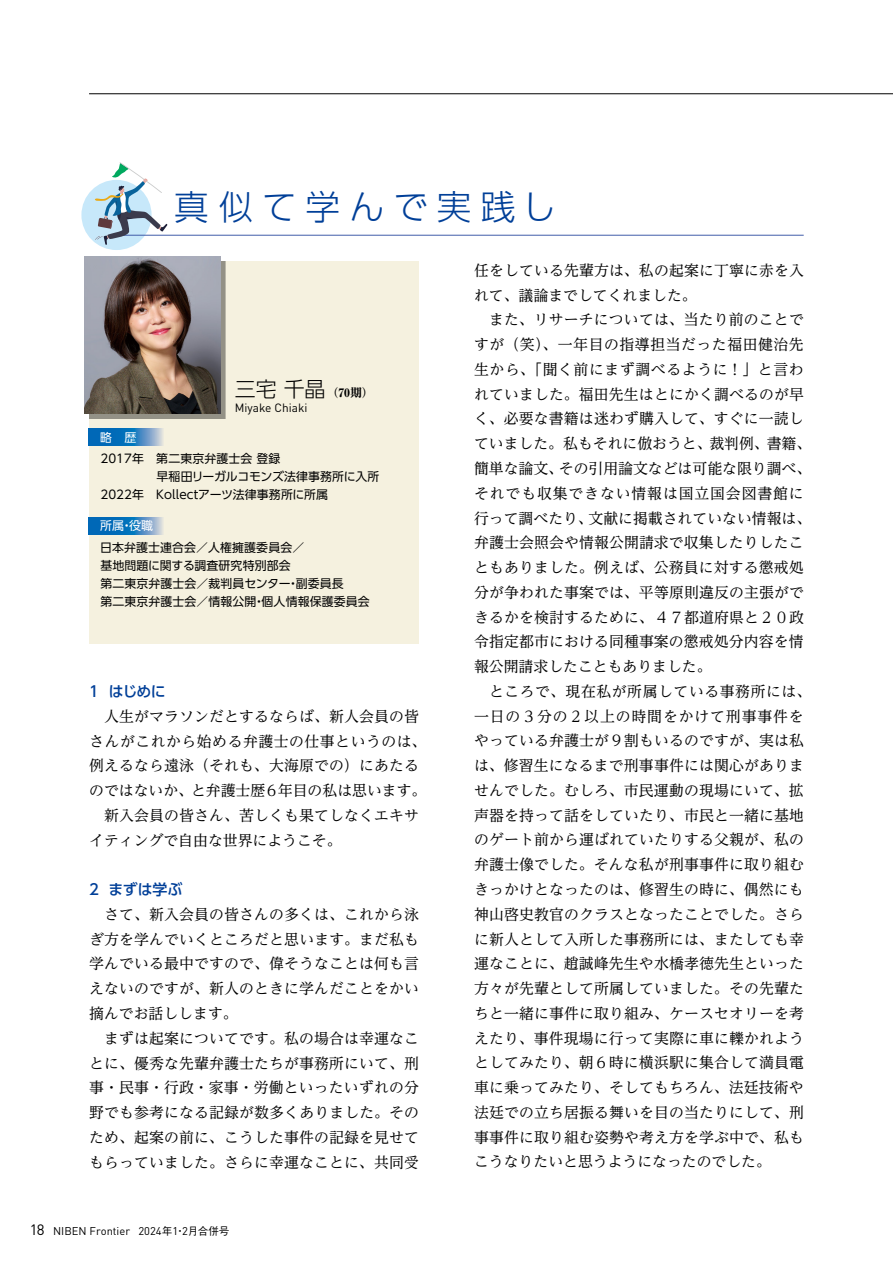
<style>
.page{position:relative;width:893px;height:1263px;background:#fff}
.page>*{position:absolute;margin:0;border:0;box-sizing:border-box;transform-origin:0 0}
.t1{font:300 34.5px "UD Shin Go Pr 6 N";letter-spacing:.26em;color:#003f98}
.t2{font:14.85px/24.8px "UD Reimin Pr 6 N";letter-spacing:.01em;color:#000}
.t3{font:14.85px "UD Reimin Pr 6 N";letter-spacing:.035em;color:#000}
.t4{font:500 14.85px "UD Shin Go Pr 6 N";letter-spacing:-.03em;color:#003f98}
.t5{font:11.85px/18px "UD Shin Go Pr 6 N";letter-spacing:.01em;color:#000}
.t6{font:11.85px "DIN";color:#000}
.t7{font:11.85px "UD Shin Go Pr 6 N";color:#fff}
.t8{font:800 11.7px "Ryumin Pr 6 N";color:#000}
.t9{font:11.1px "DIN";color:#000}
.s1{font-family:"UD Shin Go Pr 6 N";font-weight:300;font-size:21px}
.s2{font-size:14.85px}
.s3{font-family:"Gothic BBB Pr 6 N";font-weight:500;font-size:10.65px}
</style>
<div class="page">
<hr style="left:89px;top:94px;width:804px;height:1px;background:#000">
<div style="left:89px;top:261px;width:330px;height:382px;background:#f5f1df"></div>
<div style="left:89px;top:261px;width:136px;height:157px;background:#939186"></div>
<img style="left:85px;top:256px;width:136px;height:158px">
<svg style="left:89px;top:429px;width:74px;height:17px"></svg>
<svg style="left:89px;top:517px;width:74px;height:17px"></svg>
<div style="left:81px;top:180px;width:71px;height:70px;background:#c7e8fa;border-radius:50%"></div>
<hr style="left:121px;top:235px;width:683px;height:1px;background:#415ca9">
<svg style="left:91px;top:162px;width:83px;height:84px"></svg>
<h1 class="t1" style="left:174px;top:179px;width:383px">真似て学んで実践し</h1>
<p class="t8" style="left:235px;top:383px;width:140px"><span class="s1">三宅 千晶</span> （70期）</p>
<p class="t6" style="left:235px;top:400px;width:74px">Miyake Chiaki</p>
<p class="t5" style="left:100px;top:449px;width:281px">2017年　第二東京弁護士会登録<br>　　　　 早稲田リーガルコモンズ法律事務所に入所<br>2022年　Kollectアーツ法律事務所に所属</p>
<p class="t7" style="left:100px;top:428px;width:38px">略 歴</p>
<p class="t7" style="left:100px;top:516px;width:54px">所属・役職</p>
<p class="t5" style="left:100px;top:538px;width:271px">日本弁護士連合会／人権擁護委員会／<br>基地問題に関する調査研究特別部会<br>第二東京弁護士会／裁判員センター・副委員長<br>第二東京弁護士会／情報公開・個人情報保護委員会</p>
<p class="t4" style="left:89px;top:679px;width:78px">1 はじめに</p>
<p class="t2" style="left:104px;top:703px;width:316px">人生がマラソンだとするならば、新人会員の皆</p>
<p class="t3" style="left:89px;top:729px;width:339px">さんがこれから始める弁護士の仕事というのは、</p>
<p class="t2" style="left:89px;top:753px;width:331px">例えるなら遠泳（それも、大海原での）にあたる</p>
<p class="t2" style="left:89px;top:778px;width:339px">のではないか、と弁護士歴6年目の私は思います。</p>
<p class="t2" style="left:104px;top:802px;width:316px">新入会員の皆さん、苦しくも果てしなくエキサ</p>
<p class="t2" style="left:89px;top:827px;width:254px">イティングで自由な世界にようこそ。</p>
<p class="t4" style="left:89px;top:877px;width:95px">2 まずは学ぶ</p>
<p class="t2" style="left:89px;top:901px;width:331px;text-align:justify;text-indent:15px">さて、新入会員の皆さんの多くは、これから泳ぎ方を学んでいくところだと思います。まだ私も学んでいる最中ですので、偉そうなことは何も言えないのですが、新人のときに学んだことをかい摘んでお話しします。</p>
<p class="t2" style="left:89px;top:1025px;width:331px;text-align:justify;text-indent:15px">まずは起案についてです。私の場合は幸運なことに、優秀な先輩弁護士たちが事務所にいて、刑事・民事・行政・家事・労働といったいずれの分野でも参考になる記録が数多くありました。そのため、起案の前に、こうした事件の記録を見せてもらっていました。さらに幸運なことに、共同受</p>
<p class="t9" style="left:30px;top:1224px;width:201px"><span class="s2">18</span> NIBEN Frontier 2024<span class="s3">年</span>1<span class="s3">・</span>2<span class="s3">月合併号</span></p>
<p class="t2" style="left:474px;top:257px;width:331px">任をしている先輩方は、私の起案に丁寧に赤を入れて、議論までしてくれました。</p>
<p class="t2" style="left:474px;top:307px;width:339px;text-indent:15px">また、リサーチについては、当たり前のことですが（笑）、一年目の指導担当だった福田健治先生から、「聞く前にまず調べるように！」と言われていました。福田先生はとにかく調べるのが早く、必要な書籍は迷わず購入して、すぐに一読していました。私もそれに倣おうと、裁判例、書籍、簡単な論文、その引用論文などは可能な限り調べ、それでも収集できない情報は国立国会図書館に行って調べたり、文献に掲載されていない情報は、弁護士会照会や情報公開請求で収集したりしたこともありました。例えば、公務員に対する懲戒処分が争われた事案では、平等原則違反の主張ができるかを検討するために、４７都道府県と２０政令指定都市における同種事案の懲戒処分内容を情報公開請求したこともありました。</p>
<p class="t2" style="left:474px;top:678px;width:339px;text-indent:15px">ところで、現在私が所属している事務所には、一日の３分の２以上の時間をかけて刑事事件をやっている弁護士が９割もいるのですが、実は私は、修習生になるまで刑事事件には関心がありませんでした。むしろ、市民運動の現場にいて、拡声器を持って話をしていたり、市民と一緒に基地のゲート前から運ばれていたりする父親が、私の弁護士像でした。そんな私が刑事事件に取り組むきっかけとなったのは、修習生の時に、偶然にも神山啓史教官のクラスとなったことでした。さらに新人として入所した事務所には、またしても幸運なことに、趙誠峰先生や水橋孝徳先生といった方々が先輩として所属していました。その先輩たちと一緒に事件に取り組み、ケースセオリーを考えたり、事件現場に行って実際に車に轢かれようとしてみたり、朝６時に横浜駅に集合して満員電車に乗ってみたり、そしてもちろん、法廷技術や法廷での立ち居振る舞いを目の当たりにして、刑事事件に取り組む姿勢や考え方を学ぶ中で、私もこうなりたいと思うようになったのでした。</p>
</div>
